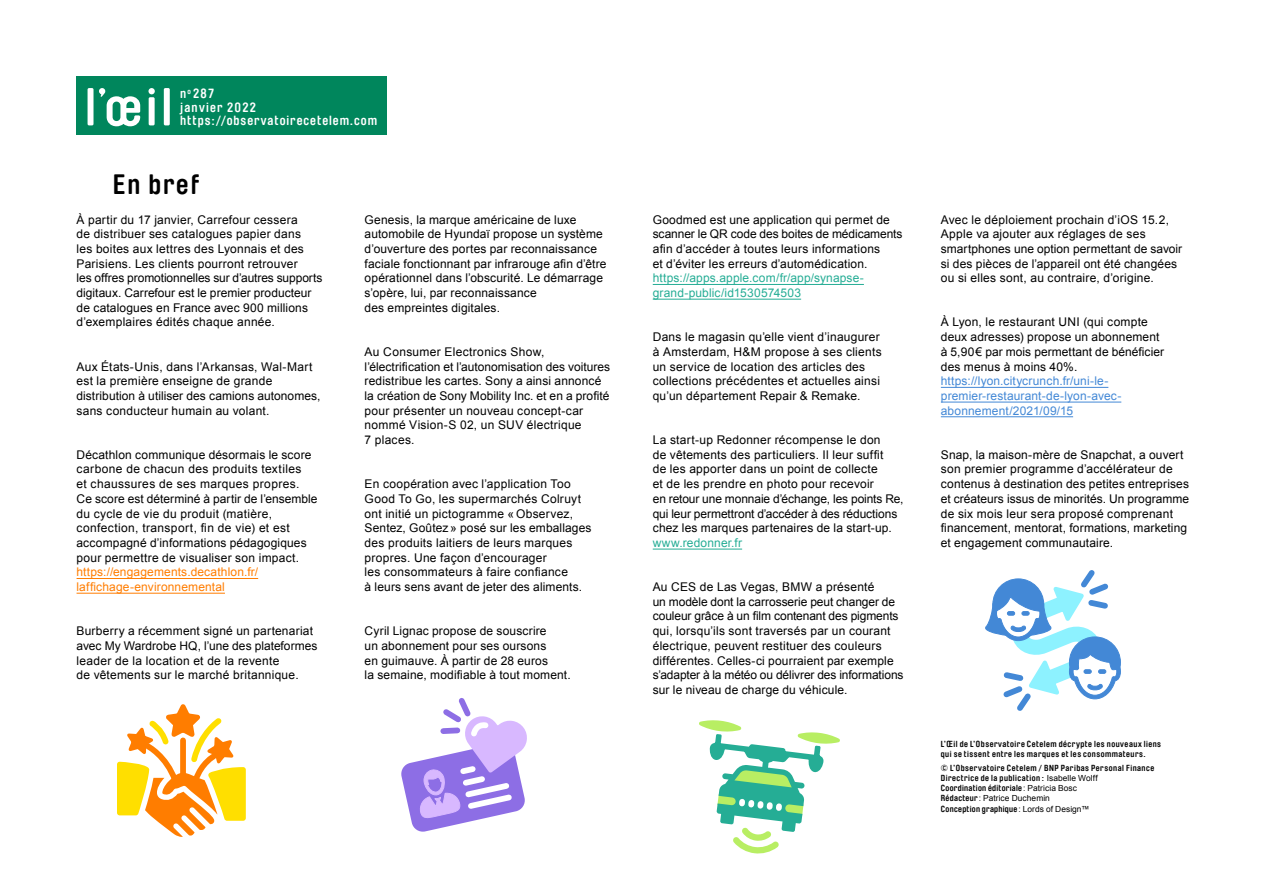
<style>
.page{position:relative;width:1263px;height:893px;background:#fff}
.page>*{position:absolute;margin:0;border:0;box-sizing:border-box;transform-origin:0 0}
.OEIL___titres__Et_au{font:700 27.75px "Brauer Neue";letter-spacing:.075em;color:#000}
.OEIL___numéro{font:700 13.2px/13.5px "Brauer Neue";letter-spacing:.075em;color:#fff}
.OEIL___texte_courant{font:12px/14.7px "Arial";letter-spacing:.015em;color:#000}
.OEIL___En_bref___sit{font:12px/14.7px "Arial";letter-spacing:.01em;color:#4388d6}
.OEIL___En_bref___sit-2{font:12px/14.7px "Arial";letter-spacing:.01em;color:#25ad95}
.OEIL___En_bref___sit-3{font:12px/14.7px "Arial";letter-spacing:.01em;color:#ff7d00}
.OEIL___ours{font:700 8.7px/10.2px "Brauer Neue";letter-spacing:.05em;color:#000}
.OEIL___ours-2{font:700 8.7px "Brauer Neue";letter-spacing:.03em;color:#000}
.OEIL___ours-3{font:8.4px "Arial";letter-spacing:.005em;color:#000}
.s1{font-family:"Arial";font-weight:400;font-size:8.4px}
.s2{font-family:"Brauer Neue";font-weight:700;font-size:8.7px}
</style>
<div class="page">
<hr style="left:77px;top:578px;width:181px;height:1px;background:#ff7d00">
<hr style="left:77px;top:593px;width:148px;height:1px;background:#ff7d00">
<div style="left:77px;top:77px;width:310px;height:58px;background:#00865c"></div>
<svg style="left:88px;top:88px;width:82px;height:38px"></svg>
<hr style="left:653px;top:284px;width:211px;height:1px;background:#25ad95">
<hr style="left:653px;top:299px;width:148px;height:1px;background:#25ad95">
<hr style="left:653px;top:549px;width:89px;height:1px;background:#25ad95">
<hr style="left:941px;top:387px;width:167px;height:1px;background:#4388d6">
<hr style="left:941px;top:402px;width:180px;height:1px;background:#4388d6">
<hr style="left:941px;top:416px;width:132px;height:1px;background:#4388d6">
<svg style="left:985px;top:570px;width:136px;height:141px"></svg>
<svg style="left:117px;top:704px;width:129px;height:133px"></svg>
<svg style="left:401px;top:698px;width:126px;height:134px"></svg>
<svg style="left:699px;top:720px;width:141px;height:134px"></svg>
<p class="OEIL___numéro" style="left:180px;top:87px;width:198px">n<sup>o</sup> 287<br>janvier 2022 https://observatoirecetelem.com</p>
<p class="OEIL___titres__Et_au" style="left:113px;top:169px;width:88px">En bref</p>
<p class="OEIL___texte_courant" style="left:77px;top:212px;width:248px">À partir du 17 janvier, Carrefour cessera<br>de distribuer ses catalogues papier dans<br>les boites aux lettres des Lyonnais et des Parisiens. Les clients pourront retrouver<br>les offres promotionnelles sur d’autres supports digitaux. Carrefour est le premier producteur de catalogues en France avec 900 millions d’exemplaires édités chaque année.</p>
<p class="OEIL___texte_courant" style="left:77px;top:359px;width:246px">Aux États-Unis, dans l’Arkansas, Wal‑Mart est la première enseigne de grande distribution à utiliser des camions autonomes, sans conducteur humain au volant.</p>
<p class="OEIL___texte_courant" style="left:77px;top:447px;width:242px">Décathlon communique désormais le score carbone de chacun des produits textiles<br>et chaussures de ses marques propres.<br>Ce score est déterminé à partir de l’ensemble du cycle de vie du produit (matière, confection, transport, fin de vie) et est accompagné d’informations pédagogiques pour permettre de visualiser son impact.</p>
<p class="OEIL___En_bref___sit-3" style="left:77px;top:565px;width:183px">https://engagements.decathlon.fr/ laffichage-environnemental</p>
<p class="OEIL___texte_courant" style="left:77px;top:624px;width:243px">Burberry a récemment signé un partenariat avec My Wardrobe HQ, l’une des plateformes leader de la location et de la revente<br>de vêtements sur le marché britannique.</p>
<p class="OEIL___texte_courant" style="left:365px;top:212px;width:243px">Genesis, la marque américaine de luxe automobile de Hyundaï propose un système d’ouverture des portes par reconnaissance faciale fonctionnant par infrarouge afin d’être opérationnel dans l’obscurité. Le démarrage s’opère, lui, par reconnaissance<br>des empreintes digitales.</p>
<p class="OEIL___texte_courant" style="left:365px;top:344px;width:247px">Au Consumer Electronics Show, l’électrification et l’autonomisation des voitures redistribue les cartes. Sony a ainsi annoncé la création de Sony Mobility Inc. et en a profité pour présenter un nouveau concept‑car nommé Vision-S 02, un SUV électrique<br>7 places.</p>
<p class="OEIL___texte_courant" style="left:365px;top:477px;width:228px">En coopération avec l’application Too Good To Go, les supermarchés Colruyt ont initié un pictogramme «Observez, Sentez, Goûtez» posé sur les emballages des produits laitiers de leurs marques propres. Une façon d’encourager<br>les consommateurs à faire confiance<br>à leurs sens avant de jeter des aliments.</p>
<p class="OEIL___texte_courant" style="left:365px;top:624px;width:208px">Cyril Lignac propose de souscrire<br>un abonnement pour ses oursons<br>en guimauve. À partir de 28 euros<br>la semaine, modifiable à tout moment.</p>
<p class="OEIL___texte_courant" style="left:653px;top:212px;width:251px">Goodmed est une application qui permet de scanner le QR code des boites de médicaments afin d’accéder à toutes leurs informations<br>et d’éviter les erreurs d’automédication.</p>
<p class="OEIL___En_bref___sit-2" style="left:653px;top:271px;width:213px">https://apps.apple.com/fr/app/synapse&shy;grand-public/id1530574503</p>
<p class="OEIL___texte_courant" style="left:653px;top:330px;width:230px">Dans le magasin qu’elle vient d’inaugurer à Amsterdam, H&amp;M propose à ses clients un service de location des articles des collections précédentes et actuelles ainsi qu’un département Repair &amp; Remake.</p>
<p class="OEIL___texte_courant" style="left:653px;top:433px;width:252px">La start-up Redonner récompense le don<br>de vêtements des particuliers. Il leur suffit<br>de les apporter dans un point de collecte<br>et de les prendre en photo pour recevoir<br>en retour une monnaie d’échange, les points Re, qui leur permettront d’accéder à des réductions chez les marques partenaires de la start-up.</p>
<p class="OEIL___En_bref___sit-2" style="left:653px;top:536px;width:91px">www.redonner.fr</p>
<p class="OEIL___texte_courant" style="left:653px;top:580px;width:252px">Au CES de Las Vegas, BMW a présenté<br>un modèle dont la carrosserie peut changer de couleur grâce à un film contenant des pigments qui, lorsqu’ils sont traversés par un courant électrique, peuvent restituer des couleurs différentes. Celles-ci pourraient par exemple s’adapter à la météo ou délivrer des informations sur le niveau de charge du véhicule.</p>
<p class="OEIL___texte_courant" style="left:941px;top:212px;width:243px">Avec le déploiement prochain d’iOS 15.2, Apple va ajouter aux réglages de ses smartphones une option permettant de savoir si des pièces de l’appareil ont été changées ou si elles sont, au contraire, d’origine.</p>
<p class="OEIL___texte_courant" style="left:941px;top:315px;width:225px">À Lyon, le restaurant UNI (qui compte deux adresses) propose un abonnement à 5,90€ par mois permettant de bénéficier des menus à moins 40%.</p>
<p class="OEIL___En_bref___sit" style="left:941px;top:374px;width:182px">https://lyon.citycrunch.fr/uni-le&shy;premier-restaurant-de-lyon-avec&shy;abonnement/2021/09/15</p>
<p class="OEIL___texte_courant" style="left:941px;top:447px;width:250px">Snap, la maison-mère de Snapchat, a ouvert son premier programme d’accélérateur de contenus à destination des petites entreprises et créateurs issus de minorités. Un programme de six mois leur sera proposé comprenant financement, mentorat, formations, marketing et engagement communautaire.</p>
<p class="OEIL___ours" style="left:941px;top:739px;width:222px">L’Œil de L’Observatoire Cetelem décrypte les nouveaux liens qui se tissent entre les marques et les consommateurs.</p>
<p class="OEIL___ours" style="left:941px;top:763px;width:215px">© L’Observatoire Cetelem / BNP Paribas Personal Finance<br>Directrice de la publication : <span class="s1">Isabelle Wolff<br></span>Coordination éditoriale<span class="s1">: Patricia Bosc</span></p>
<p class="OEIL___ours-3" style="left:941px;top:793px;width:111px"><span class="s2">Rédacteur</span>: Patrice Duchemin</p>
<p class="OEIL___ours-2" style="left:941px;top:804px;width:150px">Conception graphique<span class="s1">: Lords of Design™</span></p>
</div>
